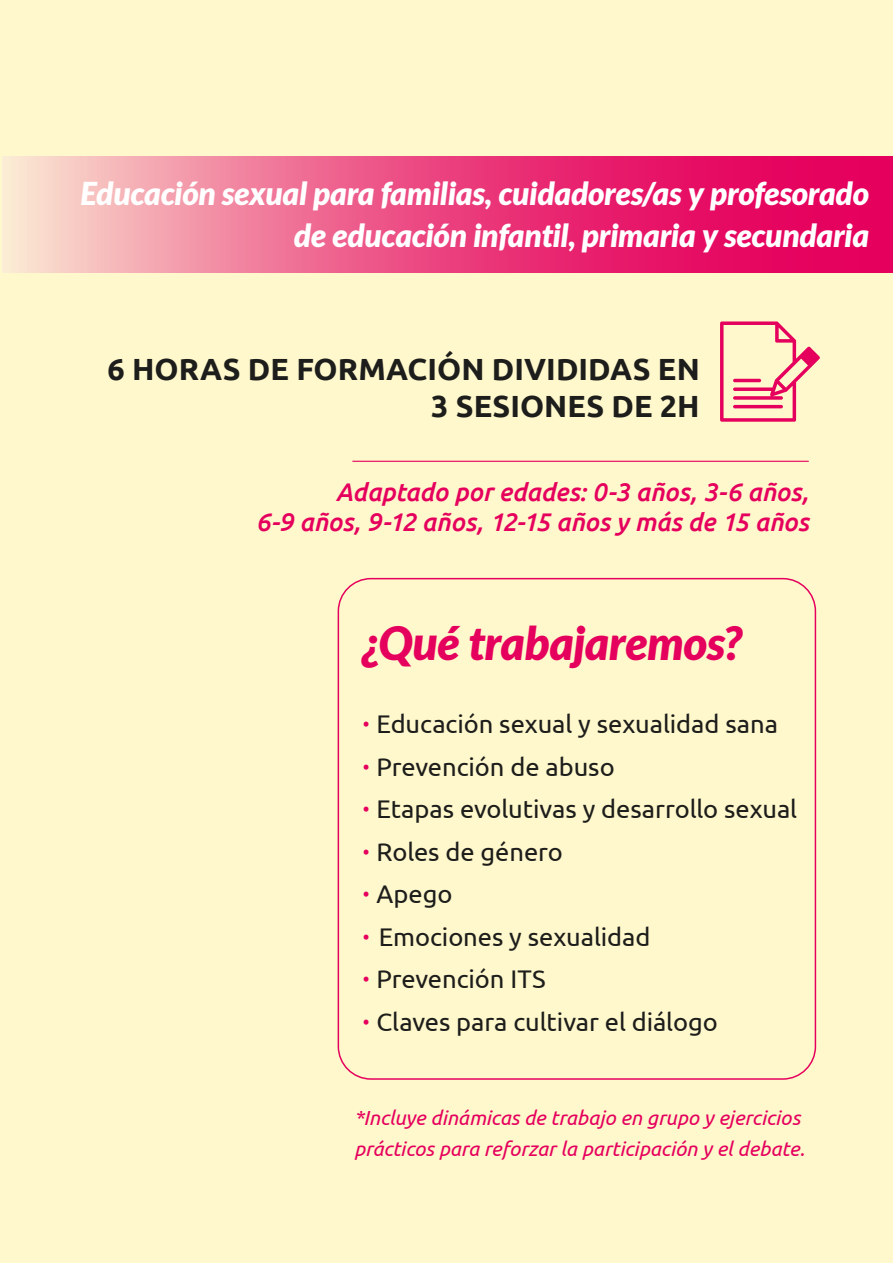
<style>
.page{position:relative;width:893px;height:1263px;background:#fff8cc}
.page>*{position:absolute;margin:0;border:0;box-sizing:border-box;transform-origin:0 0}
.t1{font:italic 900 45.9px "Lato";letter-spacing:-.01em;color:#e5005d}
.t2{font:italic 900 31.5px/42px "Lato";letter-spacing:-.01em;color:#fff;text-align:right}
.t3{font:700 30.6px/36.8px "Ubuntu";color:#1d1d1b;text-align:right}
.t4{font:25.5px/42.5px "Ubuntu";letter-spacing:-.005em;color:#1d1d1b}
.t5{font:italic 500 25.5px/30.6px "Ubuntu";letter-spacing:-.005em;color:#e5005d;text-align:right}
.t6{font:italic 20.4px/30.6px "Ubuntu";color:#e5005d}
.s1{font-size:35.7px;color:#e5005d}
</style>
<div class="page">
<svg style="left:3px;top:156px;width:890px;height:116px;background:#ec5387"></svg>
<div style="left:338px;top:578px;width:478px;height:502px;border:2px solid #e5005d;border-radius:33px"></div>
<hr style="left:352px;top:461px;width:457px;height:1px;background:#e5005d">
<svg style="left:720px;top:321px;width:100px;height:101px"></svg>
<hr style="left:733px;top:405px;width:50px;height:3px;background:#e5005d;border-radius:2px">
<hr style="left:733px;top:379px;width:28px;height:3px;background:#e5005d;border-radius:2px">
<p class="t2" style="left:81px;top:173px;width:790px">Educación sexual para familias, cuidadores/as y profesorado de educación infantil, primaria y secundaria</p>
<p class="t3" style="left:107px;top:350px;width:594px">6 HORAS DE FORMACIÓN DIVIDIDAS EN<br>3 SESIONES DE 2H</p>
<p class="t5" style="left:256px;top:476px;width:554px">Adaptado por edades: 0-3 años, 3-6 años,<br>6-9 años, 9-12 años, 12-15 años y más de 15 años</p>
<h1 class="t1" style="left:362px;top:616px;width:381px">¿Qué trabajaremos?</h1>
<p class="t4" style="left:362px;top:702px;width:437px"><span class="s1">·</span> Educación sexual y sexualidad sana<br><span class="s1">·</span> Prevención de abuso<br><span class="s1">·</span> Etapas evolutivas y desarrollo sexual <span class="s1">·</span> Roles de género<br><span class="s1">·</span> Apego<br><span class="s1">·</span> Emociones y sexualidad<br><span class="s1">·</span> Prevención ITS<br><span class="s1">·</span> Claves para cultivar el diálogo</p>
<p class="t6" style="left:354px;top:1102px;width:452px">*Incluye dinámicas de trabajo en grupo y ejercicios prácticos para reforzar la participación y el debate.</p>
</div>
